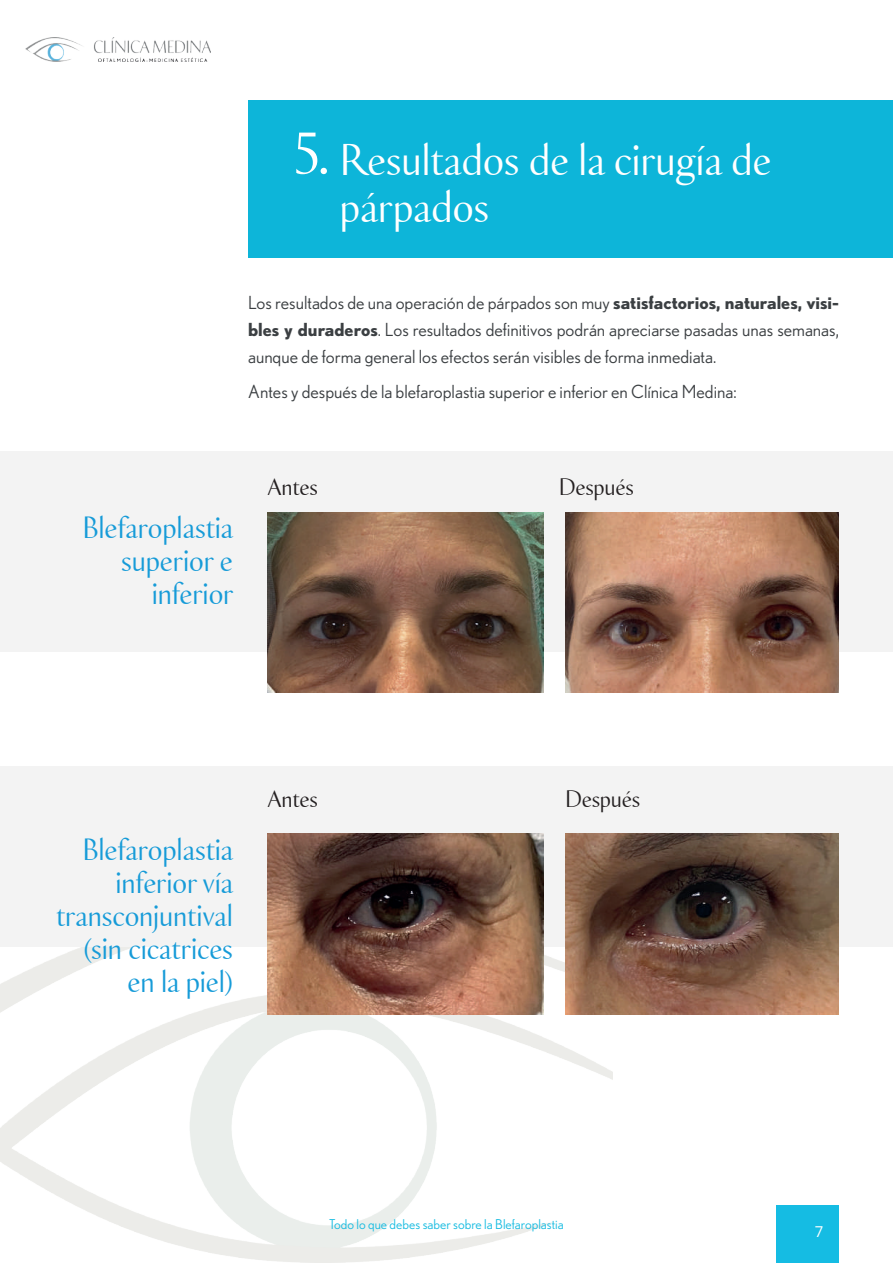
<style>
.page{position:relative;width:893px;height:1263px;background:#fff}
.page>*{position:absolute;margin:0;border:0;box-sizing:border-box;transform-origin:0 0}
.t1{font:52.5px "Buccellati";color:#fff}
.t2{font:39px/46.8px "Buccellati";letter-spacing:.02em;color:#fff}
.t3{font:27px/33px "Buccellati";letter-spacing:.02em;color:#169bd8;text-align:right}
.t4{font:21px "Buccellati";letter-spacing:.02em;color:#231f20}
.t5{font:18px/27px "Nobel";color:#3b3f42;text-align:justify}
.t6{font:15px "Open Sans";color:#fff}
.t7{font:13.5px "Nobel";color:#18bce1}
.s1{font-weight:700}
</style>
<div class="page">
<img style="left:0;top:947px;width:612px;height:316px">
<img style="left:26px;top:37px;width:185px;height:25px">
<div style="left:777px;top:1205px;width:62px;height:58px;background:#15bce3"></div>
<div style="left:248px;top:100px;width:645px;height:157px;background:#0db5d9"></div>
<div style="left:0;top:451px;width:893px;height:201px;background:#f3f3f3"></div>
<img style="left:268px;top:512px;width:275px;height:180px">
<img style="left:566px;top:512px;width:273px;height:181px">
<div style="left:0;top:766px;width:893px;height:181px;background:#f3f3f3"></div>
<img style="left:268px;top:834px;width:275px;height:181px">
<img style="left:566px;top:834px;width:273px;height:181px">
<h1 class="t1" style="left:294px;top:121px;width:37px">5.</h1>
<h2 class="t2" style="left:340px;top:137px;width:432px">Resultados de la cirugía de párpados</h2>
<p class="t5" style="left:248px;top:288px;width:592px">Los resultados de una operación de párpados son muy <span class="s1">satisfactorios, naturales, visi&shy;bles y duraderos</span>. Los resultados definitivos podrán apreciarse pasadas unas semanas, aunque de forma general los efectos serán visibles de forma inmediata.</p>
<p class="t5" style="left:248px;top:378px;width:490px">Antes y después de la blefaroplastia superior e inferior en Clínica Medina:</p>
<h3 class="t3" style="left:83px;top:512px;width:152px">Blefaroplastia superior e inferior</h3>
<p class="t4" style="left:268px;top:474px;width:51px">Antes</p>
<p class="t4" style="left:559px;top:474px;width:76px">Después</p>
<h3 class="t3" style="left:56px;top:833px;width:178px">Blefaroplastia inferior vía transconjuntival (sin cicatrices en la piel)</h3>
<p class="t4" style="left:268px;top:786px;width:51px">Antes</p>
<p class="t4" style="left:566px;top:786px;width:76px">Después</p>
<p class="t7" style="left:329px;top:1216px;width:236px">Todo lo que debes saber sobre la Blefaroplastia</p>
<p class="t6" style="left:815px;top:1221px;width:10px">7</p>
</div>
